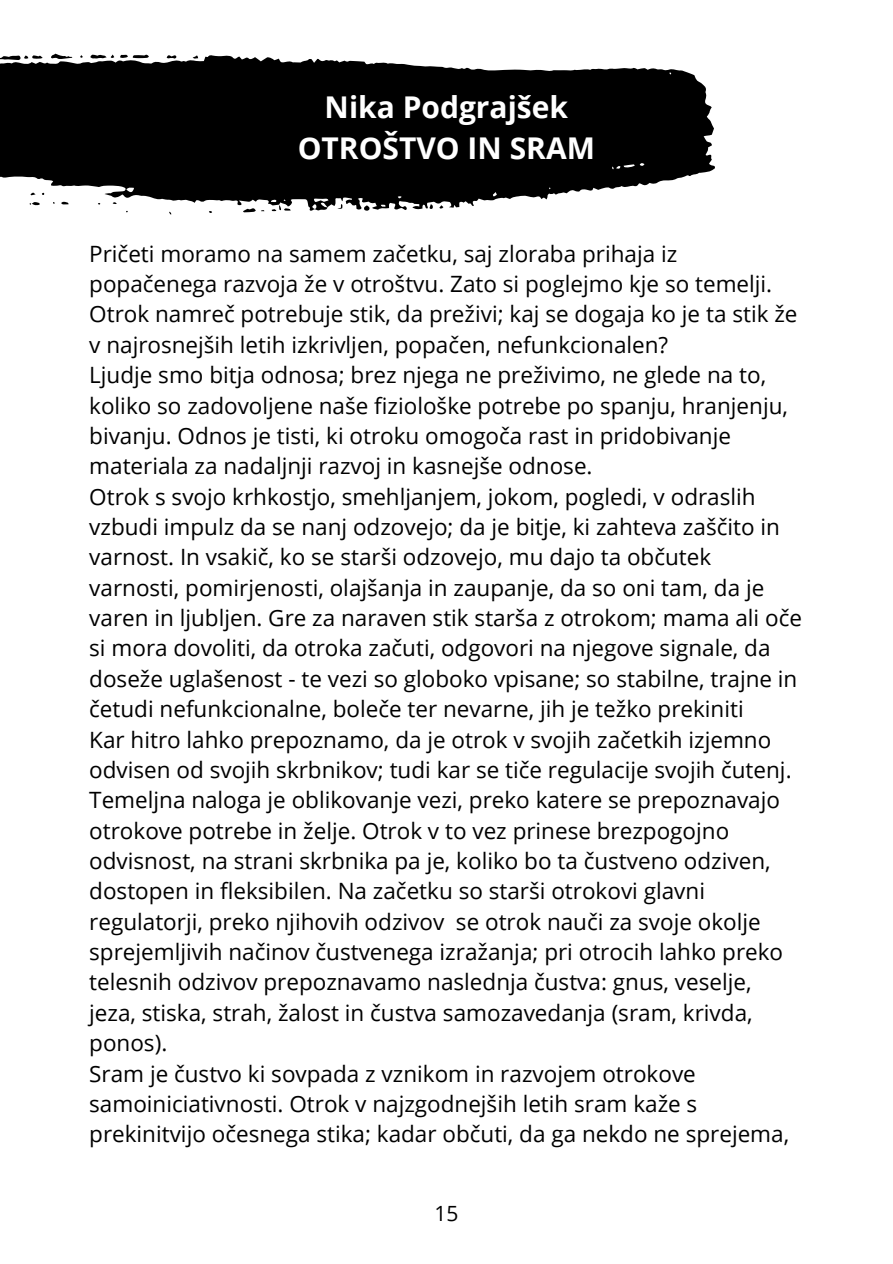
<style>
.page{position:relative;width:893px;height:1264px;background:#fff}
.page>*{position:absolute;margin:0;border:0;box-sizing:border-box;transform-origin:0 0}
.t1{font:700 30px/41.5px "Open Sans";color:#fff;text-align:center}
.t2{font:22.5px/30.3px "Open Sans";color:#000}
.t3{font:21px "Open Sans";color:#000}
</style>
<div class="page">
<svg style="left:0;top:54px;width:715px;height:160px;fill:#000"></svg>
<h1 class="t1" style="left:298px;top:85px;width:299px">Nika Podgrajšek<br>OTROŠTVO IN SRAM</h1>
<p class="t2" style="left:89px;top:238px;width:714px">Pričeti moramo na samem začetku, saj zloraba prihaja iz popačenega razvoja že v otroštvu. Zato si poglejmo kje so temelji.<br>Otrok namreč potrebuje stik, da preživi; kaj se dogaja ko je ta stik že v najrosnejših letih izkrivljen, popačen, nefunkcionalen?<br>Ljudje smo bitja odnosa; brez njega ne preživimo, ne glede na to, koliko so zadovoljene naše fiziološke potrebe po spanju, hranjenju, bivanju. Odnos je tisti, ki otroku omogoča rast in pridobivanje materiala za nadaljnji razvoj in kasnejše odnose.<br>Otrok s svojo krhkostjo, smehljanjem, jokom, pogledi, v odraslih vzbudi impulz da se nanj odzovejo; da je bitje, ki zahteva zaščito in varnost. In vsakič, ko se starši odzovejo, mu dajo ta občutek varnosti, pomirjenosti, olajšanja in zaupanje, da so oni tam, da je varen in ljubljen. Gre za naraven stik starša z otrokom; mama ali oče si mora dovoliti, da otroka začuti, odgovori na njegove signale, da doseže uglašenost - te vezi so globoko vpisane; so stabilne, trajne in četudi nefunkcionalne, boleče ter nevarne, jih je težko prekiniti<br>Kar hitro lahko prepoznamo, da je otrok v svojih začetkih izjemno odvisen od svojih skrbnikov; tudi kar se tiče regulacije svojih čutenj.<br>Temeljna naloga je oblikovanje vezi, preko katere se prepoznavajo otrokove potrebe in želje. Otrok v to vez prinese brezpogojno odvisnost, na strani skrbnika pa je, koliko bo ta čustveno odziven, dostopen in fleksibilen. Na začetku so starši otrokovi glavni regulatorji, preko njihovih odzivov se otrok nauči za svoje okolje sprejemljivih načinov čustvenega izražanja; pri otrocih lahko preko telesnih odzivov prepoznavamo naslednja čustva: gnus, veselje, jeza, stiska, strah, žalost in čustva samozavedanja (sram, krivda, ponos).<br>Sram je čustvo ki sovpada z vznikom in razvojem otrokove samoiniciativnosti. Otrok v najzgodnejših letih sram kaže s prekinitvijo očesnega stika; kadar občuti, da ga nekdo ne sprejema,</p>
<p class="t3" style="left:434px;top:1198px;width:25px">15</p>
</div>
